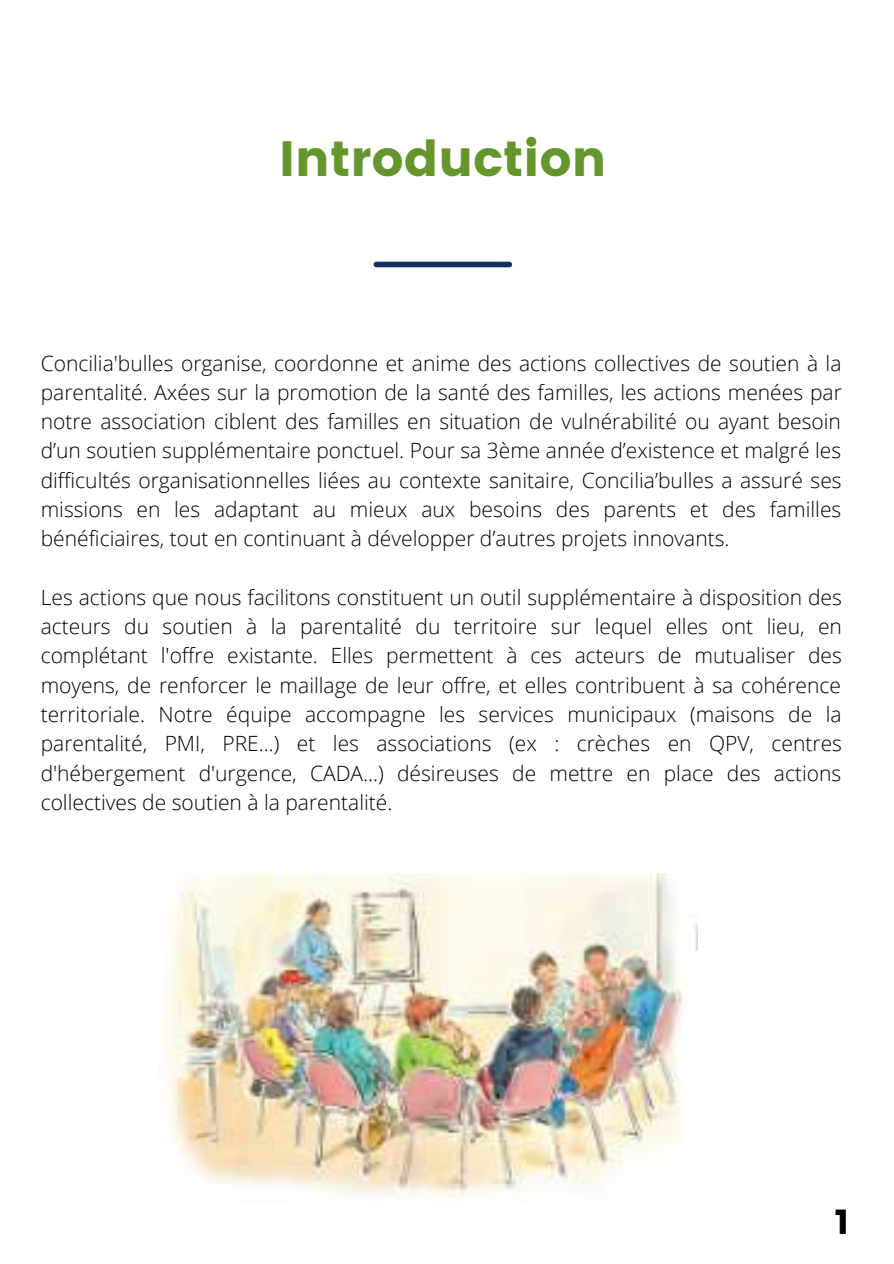
<style>
.page{position:relative;width:894px;height:1264px;background:#fff}
.page>*{position:absolute;margin:0;border:0;box-sizing:border-box;transform-origin:0 0}
.t1{font:49.5px "Poppins";color:#65962d}
.t2{font:34.35px "Poppins";color:#000}
.t3{font:300 21px/29.2px "Open Sans";color:#000;text-align:justify}
</style>
<div class="page">
<div style="left:376px;top:262px;width:133px;height:5px;background:#142f62"></div>
<img style="left:166px;top:873px;width:531px;height:325px">
<h1 class="t1" style="left:279px;top:129px;width:328px">Introduction</h1>
<p class="t3" style="left:41px;top:348px;width:802px">Concilia'bulles organise, coordonne et anime des actions collectives de soutien à la parentalité. Axées sur la promotion de la santé des familles, les actions menées par notre association ciblent des familles en situation de vulnérabilité ou ayant besoin d’un soutien supplémentaire ponctuel. Pour sa 3ème année d’existence et malgré les difficultés organisationnelles liées au contexte sanitaire, Concilia’bulles a assuré ses missions en les adaptant au mieux aux besoins des parents et des familles bénéficiaires, tout en continuant à développer d’autres projets innovants.</p>
<p class="t3" style="left:41px;top:582px;width:802px">Les actions que nous facilitons constituent un outil supplémentaire à disposition des acteurs du soutien à la parentalité du territoire sur lequel elles ont lieu, en complétant l'offre existante. Elles permettent à ces acteurs de mutualiser des moyens, de renforcer le maillage de leur offre, et elles contribuent à sa cohérence territoriale. Notre équipe accompagne les services municipaux (maisons de la parentalité, PMI, PRE...) et les associations (ex : crèches en QPV, centres d'hébergement d'urgence, CADA...) désireuses de mettre en place des actions collectives de soutien à la parentalité.</p>
<h2 class="t2" style="left:834px;top:1201px;width:16px">1</h2>
</div>
